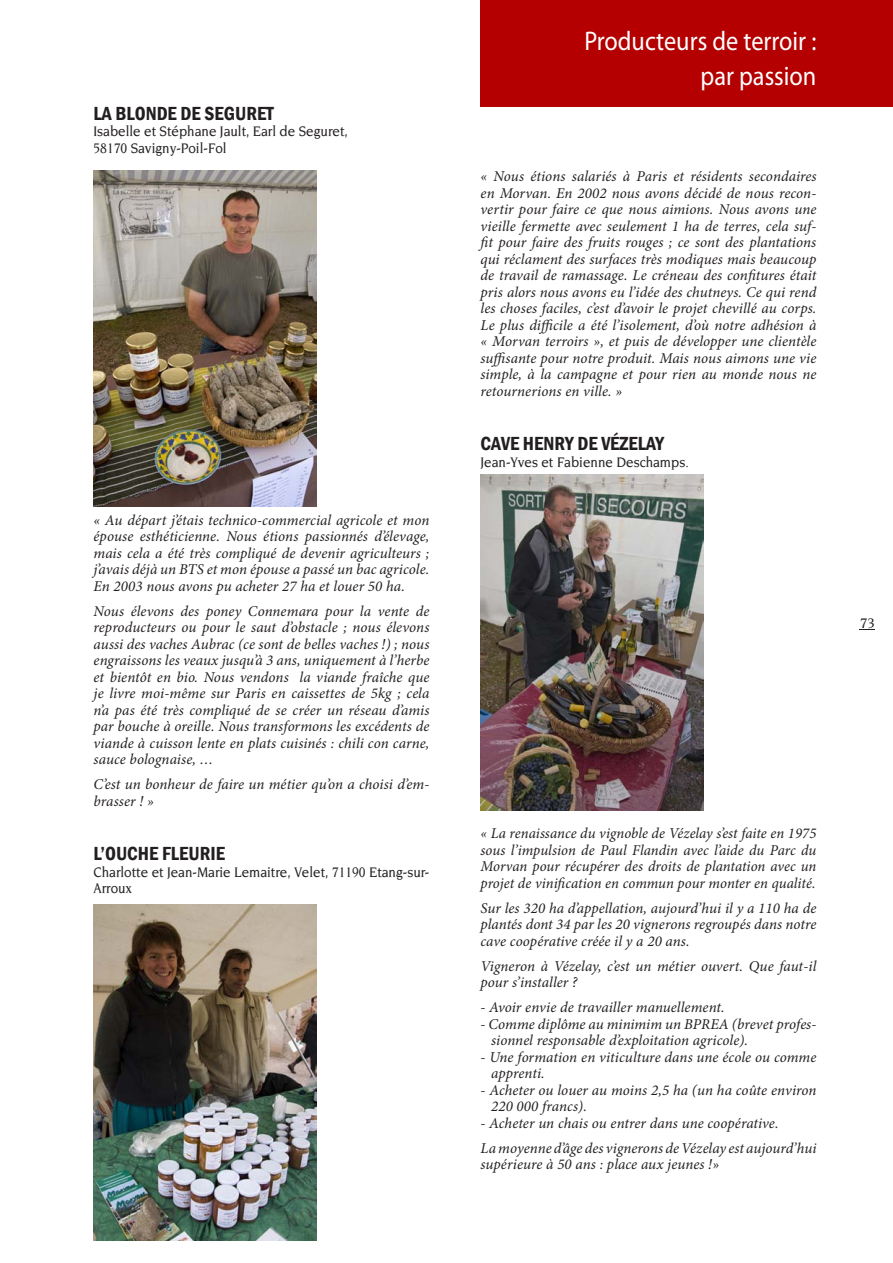
<style>
.page{position:relative;width:893px;height:1263px;background:#fff}
.page>*{position:absolute;margin:0;border:0;box-sizing:border-box;transform-origin:0 0}
.t1{font:27px/35.5px "Myriad Pro";color:#fff;text-align:right;scale:.9 1}
.t2{font:600 condensed 19.5px "Franklin Gothic";color:#231f20}
.t3{font:italic 15px/16.5px "Minion Pro";letter-spacing:.005em;color:#231f20}
.t4{font:500 15px/16.5px "Novarese Std";color:#231f20;scale:.9 1}
.t5{font:500 15px "Novarese Std";color:#231f20}
</style>
<div class="page">
<svg style="left:860px;top:629px;width:15px;height:1px"></svg>
<div style="left:480px;top:0;width:413px;height:106px;background:#b40000"></div>
<img style="left:94px;top:170px;width:223px;height:336px">
<img style="left:94px;top:904px;width:223px;height:336px">
<img style="left:480px;top:475px;width:224px;height:336px">
<h2 class="t2" style="left:94px;top:100px;width:182px">LA BLONDE DE SEGURET</h2>
<p class="t4" style="left:94px;top:123px;width:284px">Isabelle et Stéphane Jault, Earl de Seguret,<br>58170 Savigny-Poil-Fol</p>
<p class="t3" style="left:94px;top:511px;width:337px;text-align:justify">« Au départ j’étais technico-commercial agricole et mon épouse esthéticienne. Nous étions passionnés d’élevage, mais cela a été très compliqué de devenir agriculteurs ; j’avais déjà un BTS et mon épouse a passé un bac agricole.<br>En 2003 nous avons pu acheter 27 ha et louer 50 ha.</p>
<p class="t3" style="left:94px;top:602px;width:337px;text-align:justify">Nous élevons des poney Connemara pour la vente de reproducteurs ou pour le saut d’obstacle ; nous élevons aussi des vaches Aubrac (ce sont de belles vaches !) ; nous engraissons les veaux jusqu’à 3 ans, uniquement à l’herbe et bientôt en bio. Nous vendons la viande fraîche que je livre moi-même sur Paris en caissettes de 5kg ; cela n’a pas été très compliqué de se créer un réseau d’amis par bouche à oreille. Nous transformons les excédents de viande à cuisson lente en plats cuisinés : chili con carne, sauce bolognaise, …</p>
<p class="t3" style="left:94px;top:776px;width:337px">C’est un bonheur de faire un métier qu’on a choisi d’em&shy;brasser ! »</p>
<h2 class="t2" style="left:94px;top:840px;width:133px">L’OUCHE FLEURIE</h2>
<p class="t4" style="left:94px;top:863px;width:375px">Charlotte et Jean-Marie Lemaitre, Velet, 71190 Etang-sur-<br>Arroux</p>
<h1 class="t1" style="left:584px;top:22px;width:259px">Producteurs de terroir : par passion</h1>
<p class="t3" style="left:480px;top:168px;width:337px;text-align:justify">« Nous étions salariés à Paris et résidents secondaires en Morvan. En 2002 nous avons décidé de nous recon&shy;vertir pour faire ce que nous aimions. Nous avons une vieille fermette avec seulement 1 ha de terres, cela suf&shy;fit pour faire des fruits rouges ; ce sont des plantations qui réclament des surfaces très modiques mais beaucoup de travail de ramassage. Le créneau des confitures était pris alors nous avons eu l’idée des chutneys. Ce qui rend les choses faciles, c’est d’avoir le projet chevillé au corps.<br>Le plus difficile a été l’isolement, d’où notre adhésion à « Morvan terroirs », et puis de développer une clientèle suffisante pour notre produit. Mais nous aimons une vie simple, à la campagne et pour rien au monde nous ne retournerions en ville. »</p>
<h2 class="t2" style="left:480px;top:430px;width:185px">CAVE HENRY DE VÉZELAY</h2>
<p class="t4" style="left:480px;top:453px;width:233px">Jean-Yves et Fabienne Deschamps.</p>
<p class="t5" style="left:860px;top:614px;width:16px">73</p>
<p class="t3" style="left:480px;top:825px;width:337px;text-align:justify">« La renaissance du vignoble de Vézelay s’est faite en 1975 sous l’impulsion de Paul Flandin avec l’aide du Parc du Morvan pour récupérer des droits de plantation avec un projet de vinification en commun pour monter en qualité.</p>
<p class="t3" style="left:480px;top:899px;width:337px;text-align:justify">Sur les 320 ha d’appellation, aujourd’hui il y a 110 ha de plantés dont 34 par les 20 vignerons regroupés dans notre cave coopérative créée il y a 20 ans.</p>
<p class="t3" style="left:480px;top:957px;width:337px">Vigneron à Vézelay, c’est un métier ouvert. Que faut-il pour s’installer ?</p>
<p class="t3" style="left:480px;top:999px;width:246px">- Avoir envie de travailler manuellement.</p>
<p class="t3" style="left:491px;top:1015px;width:327px;text-indent:-11px">- Comme diplôme au minimim un BPREA (brevet profes&shy;sionnel responsable d’exploitation agricole).</p>
<p class="t3" style="left:491px;top:1048px;width:327px;text-indent:-11px">- Une formation en viticulture dans une école ou comme apprenti.</p>
<p class="t3" style="left:491px;top:1081px;width:327px;text-indent:-11px">- Acheter ou louer au moins 2,5 ha (un ha coûte environ<br>220 000 francs).</p>
<p class="t3" style="left:480px;top:1110px;width:337px;line-height:25px">- Acheter un chais ou entrer dans une coopérative.<br>La moyenne d’âge des vignerons de Vézelay est aujourd’hui</p>
<p class="t3" style="left:480px;top:1156px;width:240px">supérieure à 50 ans : place aux jeunes !»</p>
</div>
